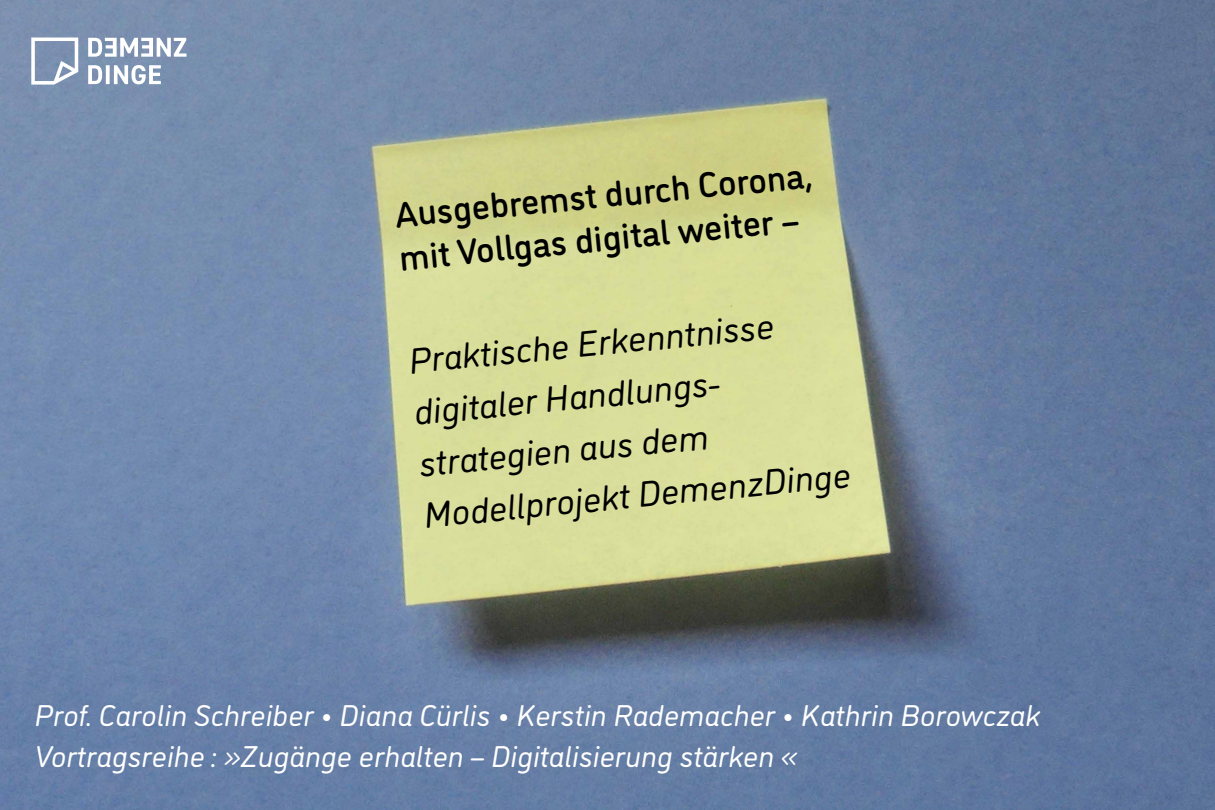
<style>
.page{position:relative;width:1215px;height:810px;background:#fff}
.page>*{position:absolute;margin:0;border:0;box-sizing:border-box;transform-origin:0 0}
.t1{font:italic 36px/51.8px "DI Nosaur";color:#000}
.t2{font:500 36px/43.1px "DI Nosaur";color:#000}
.t3{font:italic 30px/40.5px "DI Nosaur";color:#fff}
</style>
<div class="page">
<img style="left:0;top:0;width:1215px;height:810px">
<svg style="left:88px;top:65px;width:73px;height:19px"></svg>
<svg style="left:88px;top:38px;width:99px;height:19px"></svg>
<svg style="left:31px;top:38px;width:47px;height:47px"></svg>
<p class="t2" style="left:392px;top:193px;width:421px;rotate:-6deg">Ausgebremst durch Corona, mit Vollgas digital weiter –</p>
<p class="t1" style="left:405px;top:335px;width:430px;rotate:-6deg">Praktische Erkenntnisse digitaler Handlungs&shy;strategien aus dem<br>Modellprojekt DemenzDinge</p>
<p class="t3" style="left:35px;top:694px;width:1007px">Prof. Carolin Schreiber • Diana Cürlis • Kerstin Rademacher • Kathrin Borowczak<br>Vortragsreihe : »Zugänge erhalten – Digitalisierung stärken «</p>
</div>
